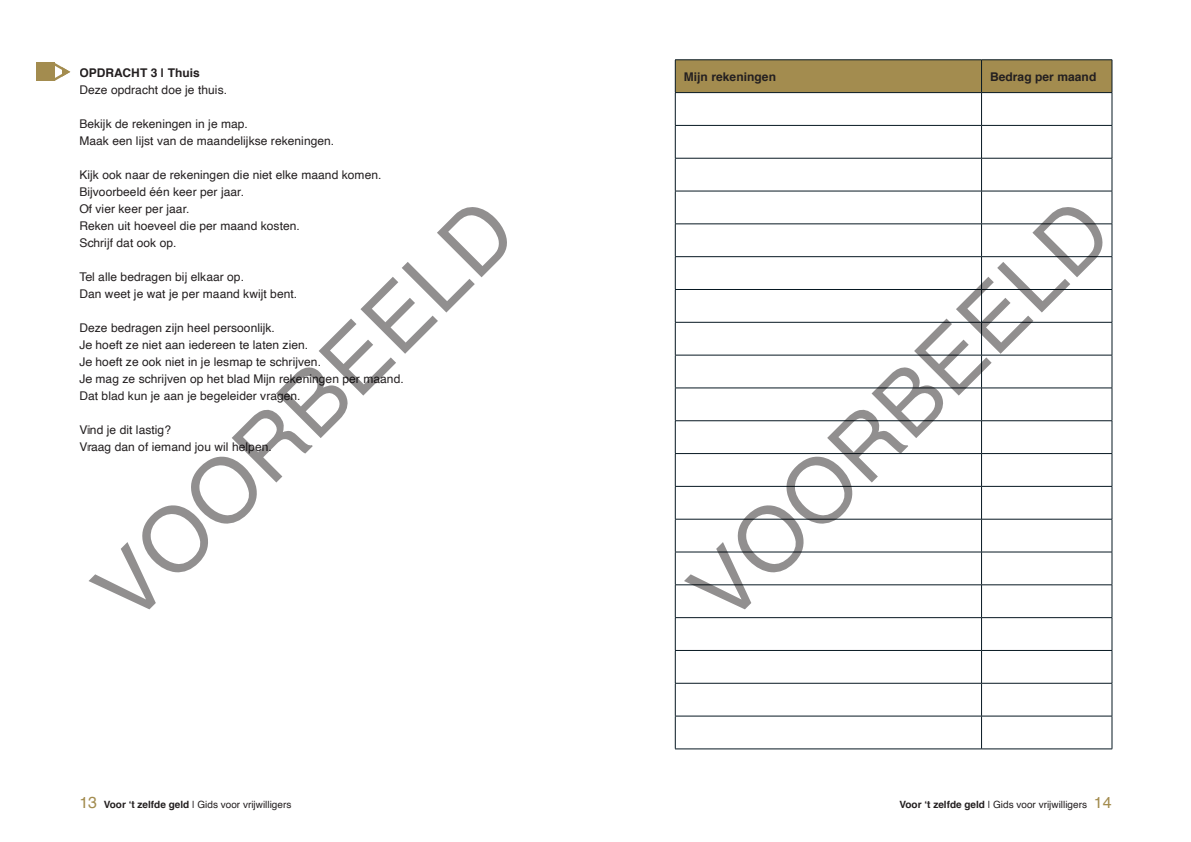
<style>
.page{position:relative;width:1191px;height:842px;background:#fff}
.page>*{position:absolute;margin:0;border:0;box-sizing:border-box;transform-origin:0 0}
._4__plat_12-6{font:12px "Helvetica";letter-spacing:.005em;color:#231f20}
.Tabel{font:700 12px "Helvetica";letter-spacing:.005em;color:#231f20}
._3__Opdracht{font:700 12px "Helvetica";color:#231f20}
.t1{font:10px "Helvetica";color:#231f20}
.s1{font-size:16px;color:#a38c4f}
.s2{font-weight:700}
</style>
<div class="page">
<div style="left:676px;top:61px;width:435px;height:31px;background:#a38c4f"></div>
<hr style="left:675px;top:60px;width:306px;height:1px;background:#071822">
<hr style="left:675px;top:60px;width:1px;height:32px;background:#071822">
<hr style="left:981px;top:60px;width:131px;height:1px;background:#071822">
<hr style="left:981px;top:60px;width:1px;height:32px;background:#071822">
<hr style="left:1111px;top:60px;width:1px;height:32px;background:#071822">
<hr style="left:675px;top:92px;width:306px;height:1px;background:#071822">
<hr style="left:675px;top:93px;width:1px;height:32px;background:#071822">
<hr style="left:981px;top:92px;width:131px;height:1px;background:#071822">
<hr style="left:981px;top:93px;width:1px;height:32px;background:#071822">
<hr style="left:1111px;top:93px;width:1px;height:32px;background:#071822">
<hr style="left:675px;top:125px;width:306px;height:1px;background:#071822">
<hr style="left:675px;top:126px;width:1px;height:32px;background:#071822">
<hr style="left:981px;top:125px;width:131px;height:1px;background:#071822">
<hr style="left:981px;top:126px;width:1px;height:32px;background:#071822">
<hr style="left:1111px;top:126px;width:1px;height:32px;background:#071822">
<hr style="left:675px;top:158px;width:306px;height:1px;background:#071822">
<hr style="left:675px;top:158px;width:1px;height:33px;background:#071822">
<hr style="left:981px;top:158px;width:131px;height:1px;background:#071822">
<hr style="left:981px;top:158px;width:1px;height:33px;background:#071822">
<hr style="left:1111px;top:158px;width:1px;height:33px;background:#071822">
<hr style="left:675px;top:191px;width:306px;height:1px;background:#071822">
<hr style="left:675px;top:191px;width:1px;height:33px;background:#071822">
<hr style="left:981px;top:191px;width:131px;height:1px;background:#071822">
<hr style="left:981px;top:191px;width:1px;height:33px;background:#071822">
<hr style="left:1111px;top:191px;width:1px;height:33px;background:#071822">
<hr style="left:675px;top:224px;width:306px;height:1px;background:#071822">
<hr style="left:675px;top:224px;width:1px;height:32px;background:#071822">
<hr style="left:981px;top:224px;width:131px;height:1px;background:#071822">
<hr style="left:1111px;top:224px;width:1px;height:32px;background:#071822">
<hr style="left:675px;top:256px;width:306px;height:1px;background:#071822">
<hr style="left:675px;top:257px;width:1px;height:32px;background:#071822">
<hr style="left:981px;top:256px;width:131px;height:1px;background:#071822">
<hr style="left:1111px;top:257px;width:1px;height:32px;background:#071822">
<hr style="left:675px;top:289px;width:306px;height:1px;background:#071822">
<hr style="left:675px;top:290px;width:1px;height:32px;background:#071822">
<hr style="left:981px;top:289px;width:131px;height:1px;background:#071822">
<hr style="left:1111px;top:290px;width:1px;height:32px;background:#071822">
<hr style="left:675px;top:322px;width:306px;height:1px;background:#071822">
<hr style="left:675px;top:323px;width:1px;height:32px;background:#071822">
<hr style="left:981px;top:322px;width:131px;height:1px;background:#071822">
<hr style="left:1111px;top:323px;width:1px;height:32px;background:#071822">
<hr style="left:675px;top:355px;width:306px;height:1px;background:#071822">
<hr style="left:675px;top:355px;width:1px;height:33px;background:#071822">
<hr style="left:981px;top:355px;width:131px;height:1px;background:#071822">
<hr style="left:1111px;top:355px;width:1px;height:33px;background:#071822">
<hr style="left:675px;top:388px;width:306px;height:1px;background:#071822">
<hr style="left:675px;top:388px;width:1px;height:32px;background:#071822">
<hr style="left:981px;top:388px;width:131px;height:1px;background:#071822">
<hr style="left:1111px;top:388px;width:1px;height:32px;background:#071822">
<hr style="left:675px;top:420px;width:306px;height:1px;background:#071822">
<hr style="left:675px;top:421px;width:1px;height:32px;background:#071822">
<hr style="left:981px;top:420px;width:131px;height:1px;background:#071822">
<hr style="left:1111px;top:421px;width:1px;height:32px;background:#071822">
<hr style="left:675px;top:453px;width:306px;height:1px;background:#071822">
<hr style="left:675px;top:454px;width:1px;height:32px;background:#071822">
<hr style="left:981px;top:453px;width:131px;height:1px;background:#071822">
<hr style="left:1111px;top:454px;width:1px;height:32px;background:#071822">
<hr style="left:675px;top:486px;width:306px;height:1px;background:#071822">
<hr style="left:675px;top:487px;width:1px;height:32px;background:#071822">
<hr style="left:981px;top:486px;width:131px;height:1px;background:#071822">
<hr style="left:1111px;top:487px;width:1px;height:32px;background:#071822">
<hr style="left:675px;top:519px;width:306px;height:1px;background:#071822">
<hr style="left:675px;top:519px;width:1px;height:33px;background:#071822">
<hr style="left:981px;top:519px;width:131px;height:1px;background:#071822">
<hr style="left:1111px;top:519px;width:1px;height:33px;background:#071822">
<hr style="left:675px;top:552px;width:306px;height:1px;background:#071822">
<hr style="left:675px;top:552px;width:1px;height:33px;background:#071822">
<hr style="left:981px;top:552px;width:131px;height:1px;background:#071822">
<hr style="left:1111px;top:552px;width:1px;height:33px;background:#071822">
<hr style="left:675px;top:585px;width:306px;height:1px;background:#071822">
<hr style="left:675px;top:585px;width:1px;height:32px;background:#071822">
<hr style="left:981px;top:585px;width:131px;height:1px;background:#071822">
<hr style="left:981px;top:585px;width:1px;height:32px;background:#071822">
<hr style="left:1111px;top:585px;width:1px;height:32px;background:#071822">
<hr style="left:675px;top:617px;width:306px;height:1px;background:#071822">
<hr style="left:675px;top:618px;width:1px;height:32px;background:#071822">
<hr style="left:981px;top:617px;width:131px;height:1px;background:#071822">
<hr style="left:981px;top:618px;width:1px;height:32px;background:#071822">
<hr style="left:1111px;top:618px;width:1px;height:32px;background:#071822">
<hr style="left:675px;top:650px;width:306px;height:1px;background:#071822">
<hr style="left:675px;top:651px;width:1px;height:32px;background:#071822">
<hr style="left:981px;top:650px;width:131px;height:1px;background:#071822">
<hr style="left:981px;top:651px;width:1px;height:32px;background:#071822">
<hr style="left:1111px;top:651px;width:1px;height:32px;background:#071822">
<hr style="left:675px;top:683px;width:306px;height:1px;background:#071822">
<hr style="left:675px;top:683px;width:1px;height:33px;background:#071822">
<hr style="left:981px;top:683px;width:131px;height:1px;background:#071822">
<hr style="left:981px;top:683px;width:1px;height:33px;background:#071822">
<hr style="left:1111px;top:683px;width:1px;height:33px;background:#071822">
<hr style="left:675px;top:716px;width:306px;height:1px;background:#071822">
<hr style="left:675px;top:716px;width:1px;height:33px;background:#071822">
<hr style="left:981px;top:716px;width:131px;height:1px;background:#071822">
<hr style="left:981px;top:716px;width:1px;height:33px;background:#071822">
<hr style="left:1111px;top:716px;width:1px;height:33px;background:#071822">
<hr style="left:675px;top:749px;width:306px;height:1px;background:#071822">
<hr style="left:981px;top:749px;width:131px;height:1px;background:#071822">
<div style="left:37px;top:63px;width:18px;height:18px;background:#a38c4f"></div>
<svg style="left:55px;top:63px;width:15px;height:18px"></svg>
<svg style="left:88px;top:207px;width:419px;height:402px"></svg>
<svg style="left:684px;top:206px;width:420px;height:403px"></svg>
<p class="_3__Opdracht" style="left:79px;top:63px;width:122px">OPDRACHT 3 | Thuis</p>
<p class="Tabel" style="left:684px;top:67px;width:94px">Mijn rekeningen</p>
<p class="Tabel" style="left:990px;top:67px;width:108px">Bedrag per maand</p>
<p class="_4__plat_12-6" style="left:79px;top:80px;width:149px">Deze opdracht doe je thuis.</p>
<p class="_4__plat_12-6" style="left:79px;top:114px;width:170px">Bekijk de rekeningen in je map.</p>
<p class="_4__plat_12-6" style="left:79px;top:131px;width:256px">Maak een lijst van de maandelijkse rekeningen.</p>
<p class="_4__plat_12-6" style="left:79px;top:165px;width:303px">Kijk ook naar de rekeningen die niet elke maand komen.</p>
<p class="_4__plat_12-6" style="left:79px;top:182px;width:166px">Bijvoorbeeld één keer per jaar.</p>
<p class="_4__plat_12-6" style="left:79px;top:199px;width:111px">Of vier keer per jaar.</p>
<p class="_4__plat_12-6" style="left:79px;top:216px;width:222px">Reken uit hoeveel die per maand kosten.</p>
<p class="_4__plat_12-6" style="left:79px;top:233px;width:99px">Schrijf dat ook op.</p>
<p class="_4__plat_12-6" style="left:79px;top:267px;width:166px">Tel alle bedragen bij elkaar op.</p>
<p class="_4__plat_12-6" style="left:79px;top:284px;width:219px">Dan weet je wat je per maand kwijt bent.</p>
<p class="_4__plat_12-6" style="left:79px;top:318px;width:197px">Deze bedragen zijn heel persoonlijk.</p>
<p class="_4__plat_12-6" style="left:79px;top:335px;width:230px">Je hoeft ze niet aan iedereen te laten zien.</p>
<p class="_4__plat_12-6" style="left:79px;top:352px;width:243px">Je hoeft ze ook niet in je lesmap te schrijven.</p>
<p class="_4__plat_12-6" style="left:79px;top:369px;width:326px">Je mag ze schrijven op het blad Mijn rekeningen per maand.</p>
<p class="_4__plat_12-6" style="left:79px;top:386px;width:223px">Dat blad kun je aan je begeleider vragen.</p>
<p class="_4__plat_12-6" style="left:79px;top:420px;width:93px">Vind je dit lastig?</p>
<p class="_4__plat_12-6" style="left:79px;top:437px;width:194px">Vraag dan of iemand jou wil helpen.</p>
<p class="t1" style="left:79px;top:797px;width:213px"><span class="s1">13</span> <span class="s2">Voor ‘t zelfde geld</span> | Gids voor vrijwilligers</p>
<p class="t1" style="left:899px;top:797px;width:213px"><span class="s2">Voor ‘t zelfde geld</span> | Gids voor vrijwilligers <span class="s1">14</span></p>
</div>
